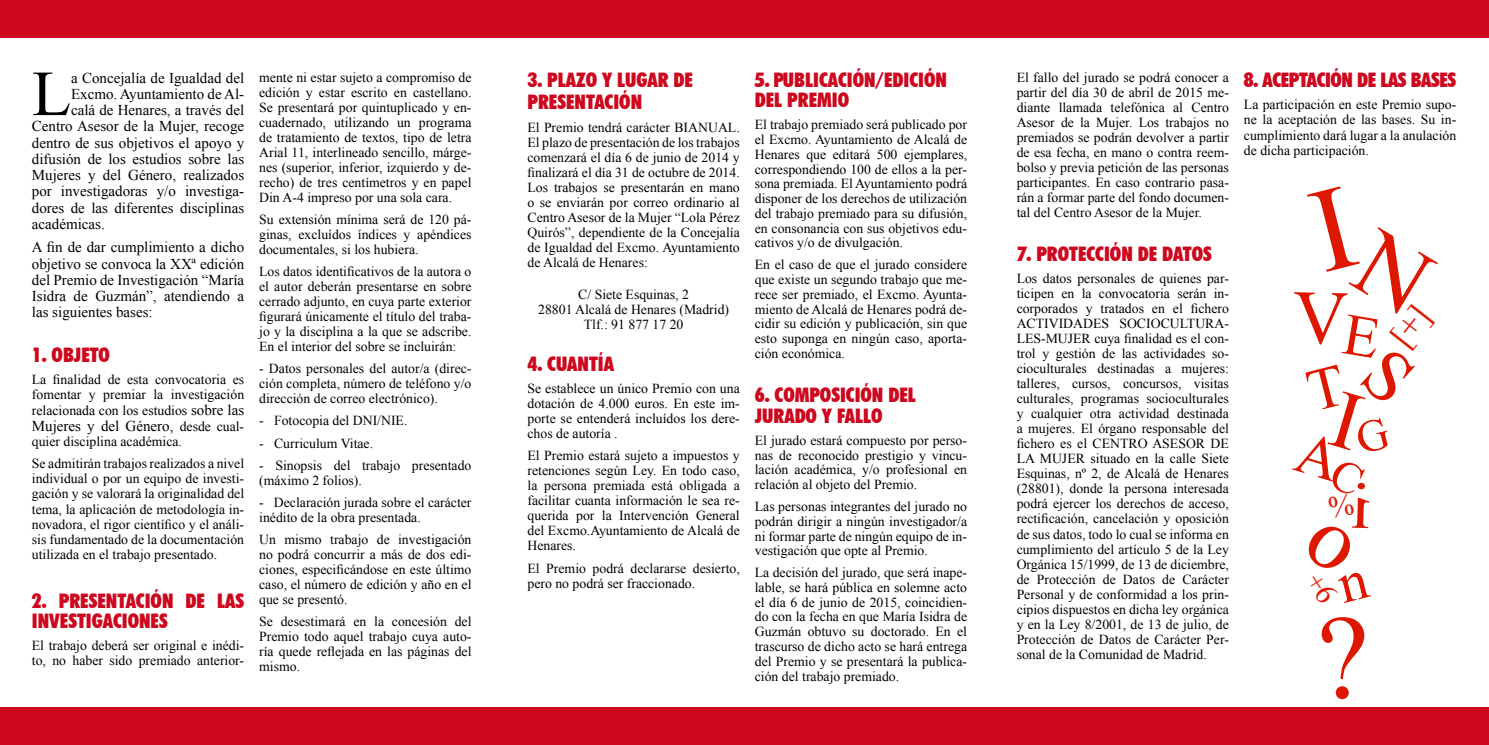
<style>
.page{position:relative;width:1489px;height:745px;background:#fff}
.page>*{position:absolute;margin:0;border:0;box-sizing:border-box;transform-origin:0 0}
.t1{font:118.75px "Times New Roman";color:#de1700}
.t2{font:64.12px "Times New Roman";color:#000}
.t3{font:900 condensed 20px/20px "Futura BT";color:#cd071e}
.t4{font:900 condensed 20px "Futura BT";letter-spacing:-.02em;color:#cd071e}
.t5{font:15px/16.2px "Times New Roman";color:#000;text-align:justify}
.t6{font:13.75px/15px "Times New Roman";color:#000;text-align:justify}
.s1{font-size:15px}
.s2{font-size:13.75px}
</style>
<div class="page">
<div style="left:0;top:0;width:1488px;height:37px;background:#cd071e"></div>
<div style="left:0;top:707px;width:1488px;height:37px;background:#cd071e"></div>
<h2 class="t2" style="left:32px;top:50px;width:41px">L</h2>
<p class="t5" style="left:71px;top:69px;width:175px">a Concejalía de Igualdad del</p>
<p class="t5" style="left:71px;top:85px;width:175px">Excmo. Ayuntamiento de Al-</p>
<p class="t5" style="left:71px;top:102px;width:175px">calá de Henares, a través del</p>
<p class="t5" style="left:32px;top:118px;width:214px">Centro Asesor de la Mujer, recoge</p>
<p class="t5" style="left:32px;top:134px;width:214px">dentro de sus objetivos el apoyo y</p>
<p class="t5" style="left:32px;top:150px;width:214px">difusión de los estudios sobre las</p>
<p class="t5" style="left:32px;top:167px;width:214px">Mujeres y del Género, realizados</p>
<p class="t5" style="left:32px;top:183px;width:214px">por investigadoras y/o investiga-</p>
<p class="t5" style="left:32px;top:199px;width:214px">dores de las diferentes disciplinas</p>
<p class="t5" style="left:32px;top:215px;width:74px">académicas.</p>
<p class="t5" style="left:32px;top:239px;width:214px">A fin de dar cumplimiento a dicho objetivo se convoca la XXª edición del Premio de Investigación “María Isidra de Guzmán”, atendiendo a las siguientes bases:</p>
<h3 class="t3" style="left:32px;top:344px;width:80px">1. OBJETO</h3>
<p class="t6" style="left:32px;top:371px;width:214px">La finalidad de esta convocatoria es fomentar y premiar la investigación</p>
<p class="t6" style="left:32px;top:402px;width:214px">relacionada con los estudios <span class="s1">sobre las</span></p>
<p class="t5" style="left:32px;top:417px;width:214px">Mujeres y del Género, <span class="s2">desde cual-</span></p>
<p class="t6" style="left:32px;top:430px;width:214px;line-height:22.1px">quier disciplina académica.<br>Se admitirán trabajos realizados a nivel</p>
<p class="t6" style="left:32px;top:471px;width:214px">individual o por un equipo de investi&shy;gación y se valorará la originalidad del tema, la aplicación de metodología in&shy;novadora, el rigor científico y el análi&shy;sis fundamentado de la documentación utilizada en el trabajo presentado.</p>
<h3 class="t3" style="left:32px;top:590px;width:214px">2. PRESENTACIÓN DE LAS<br>INVESTIGACIONES</h3>
<p class="t6" style="left:32px;top:637px;width:214px">El trabajo deberá ser original e inédi&shy;to, no haber sido premiado anterior-</p>
<p class="t6" style="left:259px;top:69px;width:214px">mente ni estar sujeto a compromiso de edición y estar escrito en castellano.<br>Se presentará por quintuplicado y en&shy;cuadernado, utilizando un programa de tratamiento de textos, tipo de letra Arial 11, interlineado sencillo, márge&shy;nes (superior, inferior, izquierdo y de&shy;recho) de tres centímetros y en papel Din A-4 impreso por una sola cara.</p>
<p class="t6" style="left:259px;top:211px;width:214px">Su extensión mínima será de 120 pá&shy;ginas, excluídos índices y apéndices documentales, si los hubiera.</p>
<p class="t6" style="left:259px;top:263px;width:214px">Los datos identificativos de la autora o el autor deberán presentarse en sobre cerrado adjunto, en cuya parte exterior figurará únicamente el título del traba&shy;jo y la disciplina a la que se adscribe.<br>En el interior del sobre se incluirán:</p>
<p class="t6" style="left:259px;top:361px;width:214px">- Datos personales del autor/a (direc&shy;ción completa, número de teléfono y/o dirección de correo electrónico).</p>
<p class="t6" style="left:259px;top:413px;width:150px">- Fotocopia del DNI/NIE.</p>
<p class="t6" style="left:259px;top:435px;width:115px">- Curriculum Vitae.</p>
<p class="t6" style="left:259px;top:457px;width:214px">- Sinopsis del trabajo presentado (máximo 2 folios).</p>
<p class="t6" style="left:259px;top:494px;width:214px">- Declaración jurada sobre el carácter inédito de la obra presentada.</p>
<p class="t6" style="left:259px;top:531px;width:214px">Un mismo trabajo de investigación no podrá concurrir a más de dos edi&shy;ciones, especificándose en este último caso, el número de edición y año en el que se presentó.</p>
<p class="t6" style="left:259px;top:613px;width:214px">Se desestimará en la concesión del Premio todo aquel trabajo cuya auto&shy;ría quede reflejada en las páginas del mismo.</p>
<h3 class="t3" style="left:527px;top:69px;width:167px;line-height:22.1px">3. PLAZO Y LUGAR DE<br>PRESENTACIÓN</h3>
<p class="t6" style="left:527px;top:119px;width:214px">El Premio tendrá carácter BIANUAL.<br>El plazo de presentación de los trabajos comenzará el día 6 de junio de 2014 y finalizará el día 31 de octubre de 2014.<br>Los trabajos se presentarán en mano o se enviarán por correo ordinario al Centro Asesor de la Mujer “Lola Pérez Quirós”, dependiente de la Concejalía de Igualdad del Excmo. Ayuntamiento de Alcalá de Henares:</p>
<p class="t6" style="left:538px;top:286px;width:192px;text-align:center">C/ Siete Esquinas, 2<br>28801 Alcalá de Henares (Madrid)<br>Tlf.: 91 877 17 20</p>
<h3 class="t3" style="left:527px;top:353px;width:88px">4. CUANTÍA</h3>
<p class="t6" style="left:527px;top:380px;width:214px">Se establece un único Premio con una dotación de 4.000 euros. En este im&shy;porte se entenderá incluídos los dere&shy;chos de autoría .</p>
<p class="t6" style="left:527px;top:447px;width:214px">El Premio estará sujeto a impuestos y retenciones según Ley. En todo caso, la persona premiada está obligada a facilitar cuanta información le sea re&shy;querida por la Intervención General del Excmo.Ayuntamiento de Alcalá de Henares.</p>
<p class="t6" style="left:527px;top:560px;width:214px">El Premio podrá declararse desierto, pero no podrá ser fraccionado.</p>
<h3 class="t3" style="left:754px;top:70px;width:194px">5. PUBLICACIÓN/EDICIÓN<br>DEL PREMIO</h3>
<p class="t6" style="left:754px;top:117px;width:214px">El trabajo premiado será publicado por el Excmo. Ayuntamiento de Alcalá de Henares que editará 500 ejemplares, correspondiendo 100 de ellos a la per&shy;sona premiada. El Ayuntamiento podrá disponer de los derechos de utilización del trabajo premiado para su difusión, en consonancia con sus objetivos edu&shy;cativos y/o de divulgación.</p>
<p class="t6" style="left:754px;top:257px;width:214px">En el caso de que el jurado considere que existe un segundo trabajo que me&shy;rece ser premiado, el Excmo. Ayunta&shy;miento de Alcalá de Henares podrá de&shy;cidir su edición y publicación, sin que esto suponga en ningún caso, aporta&shy;ción económica.</p>
<h3 class="t3" style="left:754px;top:384px;width:162px;line-height:20.9px">6. COMPOSICIÓN DEL<br>JURADO Y FALLO</h3>
<p class="t6" style="left:754px;top:432px;width:214px">El jurado estará compuesto por perso&shy;nas de reconocido prestigio y vincu&shy;lación académica, y/o profesional en relación al objeto del Premio.</p>
<p class="t6" style="left:754px;top:498px;width:214px">Las personas integrantes del jurado no podrán dirigir a ningún investigador/a ni formar parte de ningún equipo de in&shy;vestigación que opte al Premio.</p>
<p class="t6" style="left:754px;top:564px;width:214px">La decisión del jurado, que será inape&shy;lable, se hará pública en solemne acto el día 6 de junio de 2015, coincidien&shy;do con la fecha en que María Isidra de Guzmán obtuvo su doctorado. En el trascurso de dicho acto se hará entrega del Premio y se presentará la publica&shy;ción del trabajo premiado.</p>
<p class="t6" style="left:1016px;top:69px;width:214px">El fallo del jurado se podrá conocer a partir del día 30 de abril de 2015 me&shy;diante llamada telefónica al Centro Asesor de la Mujer. Los trabajos no premiados se podrán devolver a partir de esa fecha, en mano o contra reem&shy;bolso y previa petición de las personas participantes. En caso contrario pasa&shy;rán a formar parte del fondo documen&shy;tal del Centro Asesor de la Mujer.</p>
<h3 class="t3" style="left:1016px;top:243px;width:197px">7. PROTECCIÓN DE DATOS</h3>
<p class="t6" style="left:1016px;top:271px;width:214px">Los datos personales de quienes par&shy;ticipen en la convocatoria serán in&shy;corporados y tratados en el fichero ACTIVIDADES SOCIOCULTURA-LES-MUJER cuya finalidad es el con&shy;trol y gestión de las actividades so&shy;cioculturales destinadas a mujeres: talleres, cursos, concursos, visitas culturales, programas socioculturales y cualquier otra actividad destinada a mujeres. El órgano responsable del fichero es el CENTRO ASESOR DE LA MUJER situado en la calle Siete Esquinas, nº 2, de Alcalá de Henares (28801), donde la persona interesada podrá ejercer los derechos de acceso, rectificación, cancelación y oposición de sus datos, todo lo cual se informa en cumplimiento del artículo 5 de la Ley Orgánica 15/1999, de 13 de diciembre, de Protección de Datos de Carácter Personal y de conformidad a los prin&shy;cipios dispuestos en dicha ley orgánica y en la Ley 8/2001, de 13 de julio, de Protección de Datos de Carácter Per&shy;sonal de la Comunidad de Madrid.</p>
<h3 class="t4" style="left:1243px;top:68px;width:214px">8. ACEPTACIÓN DE LAS BASES</h3>
<p class="t6" style="left:1243px;top:97px;width:214px">La participación en este Premio supo&shy;ne la aceptación de las bases. Su in&shy;cumplimiento dará lugar a la anulación de dicha participación.</p>
<h1 class="t1" style="left:1316px;top:577px;width:55px">?</h1>
</div>
